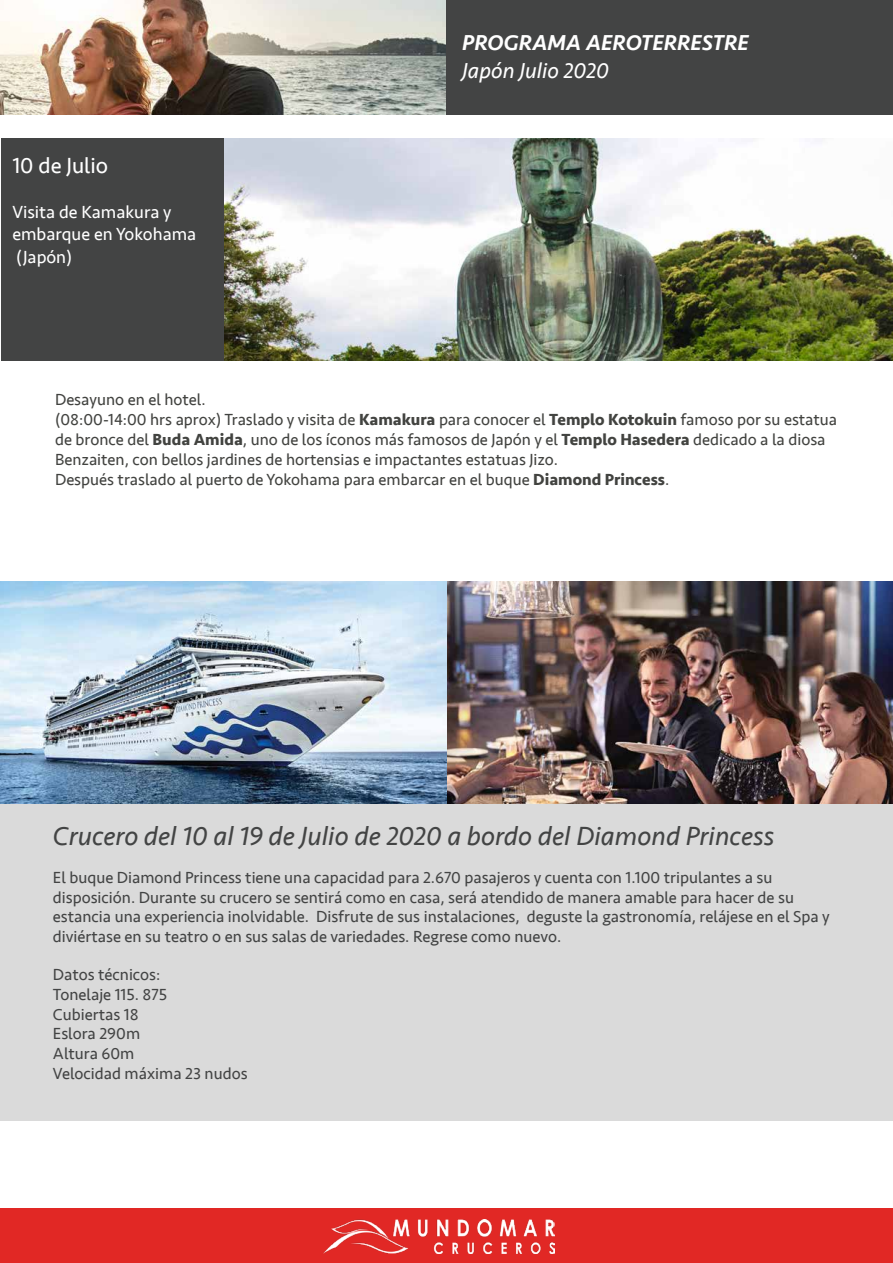
<style>
.page{position:relative;width:893px;height:1263px;background:#fff}
.page>*{position:absolute;margin:0;border:0;box-sizing:border-box;transform-origin:0 0}
.t1{font:italic 27px "Seravek";color:#434444}
.t2{font:22.5px "Seravek";color:#fff}
.t3{font:italic 500 22.2px "Seravek";color:#fff}
.t4{font:italic 22.2px "Seravek";color:#fff}
.t5{font:18px/22.5px "Seravek";color:#fff}
.t6{font:16.5px/19.8px "Seravek";color:#434444}
.t7{font:16.5px/19.8px "Seravek";color:#424340}
.s1{font-weight:700}
</style>
<div class="page">
<div style="left:0;top:1209px;width:893px;height:54px;background:#e12825"></div>
<img style="left:323px;top:1220px;width:232px;height:33px">
<div style="left:446px;top:0;width:447px;height:114px;background:#434444"></div>
<img style="left:0;top:581px;width:893px;height:223px">
<div style="left:0;top:804px;width:893px;height:316px;background:#dadada"></div>
<img style="left:0;top:0;width:446px;height:114px">
<div style="left:1px;top:138px;width:223px;height:222px;background:#434444"></div>
<img style="left:224px;top:138px;width:669px;height:222px">
<hr style="left:892px;top:0;width:1px;height:114px;background:#3096b9">
<h2 class="t2" style="left:12px;top:148px;width:97px">10 de Julio</h2>
<p class="t5" style="left:12px;top:200px;width:185px">Visita de Kamakura y embarque en Yokohama (Japón)</p>
<h3 class="t3" style="left:462px;top:29px;width:288px">PROGRAMA AEROTERRESTRE</h3>
<h3 class="t4" style="left:462px;top:53px;width:148px">Japón Julio 2020</h3>
<p class="t7" style="left:55px;top:390px;width:784px">Desayuno en el hotel.<br>(08:00-14:00 hrs aprox) Traslado y visita de <span class="s1">Kamakura</span> para conocer el <span class="s1">Templo Kotokuin</span> famoso por su estatua de bronce del <span class="s1">Buda Amida</span>, uno de los íconos más famosos de Japón y el <span class="s1">Templo Hasedera</span> dedicado a la diosa Benzaiten, con bellos jardines de hortensias e impactantes estatuas Jizo.<br>Después traslado al puerto de Yokohama para embarcar en el buque <span class="s1">Diamond Princess</span>.</p>
<h1 class="t1" style="left:53px;top:815px;width:723px">Crucero del 10 al 19 de Julio de 2020 a bordo del Diamond Princess</h1>
<p class="t6" style="left:53px;top:867px;width:778px">El buque Diamond Princess tiene una capacidad para 2.670 pasajeros y cuenta con 1.100 tripulantes a su disposición. Durante su crucero se sentirá como en casa, será atendido de manera amable para hacer de su estancia una experiencia inolvidable. Disfrute de sus instalaciones, deguste la gastronomía, relájese en el Spa y diviértase en su teatro o en sus salas de variedades. Regrese como nuevo.</p>
<p class="t6" style="left:53px;top:964px;width:196px">Datos técnicos:<br>Tonelaje 115. 875<br>Cubiertas 18<br>Eslora 290m<br>Altura 60m<br>Velocidad máxima 23 nudos</p>
</div>
